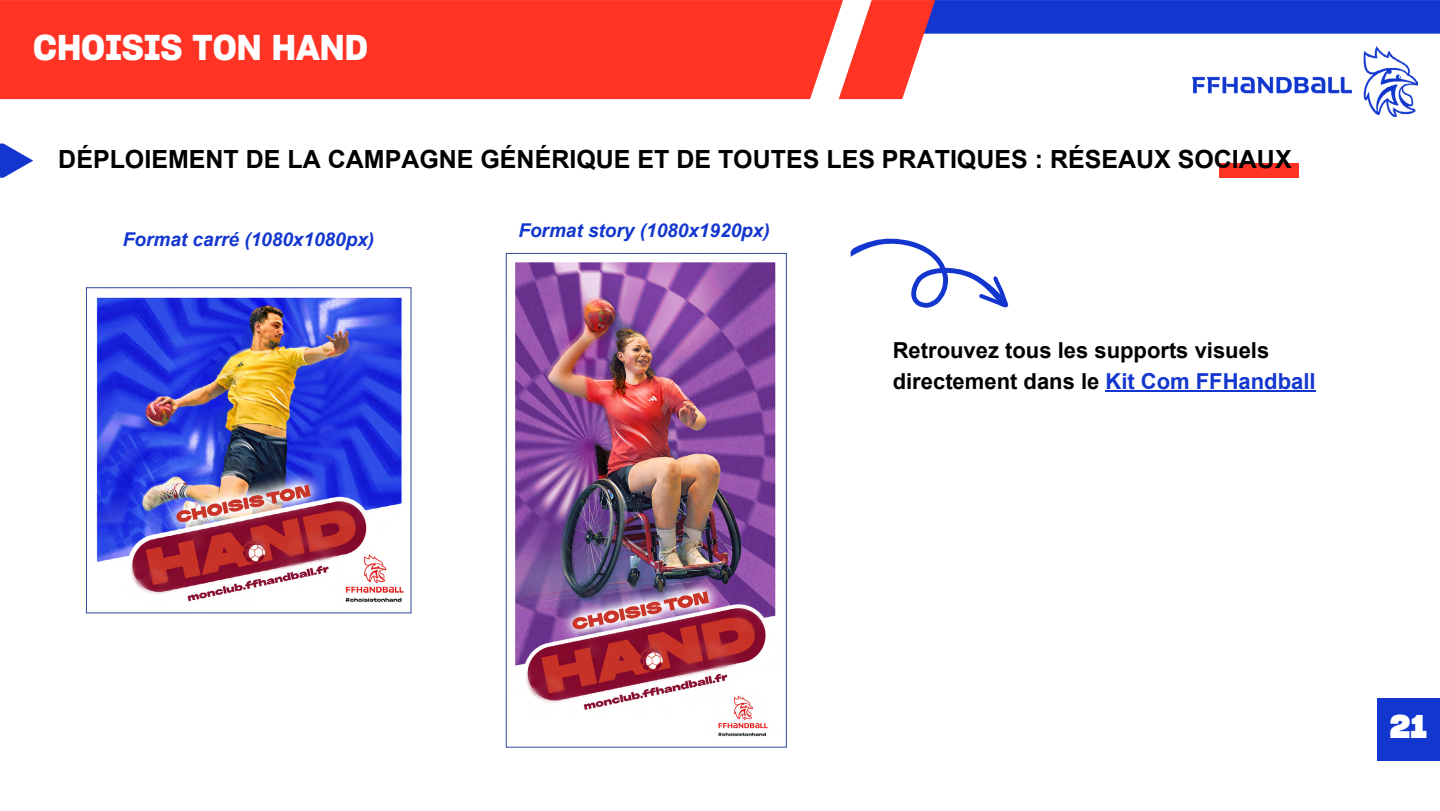
<style>
.page{position:relative;width:1440px;height:811px;background:#fff}
.page>*{position:absolute;margin:0;border:0;box-sizing:border-box;transform-origin:0 0}
.t1{font:35px "Sharp Grotesk Sm Bold 20";color:#fff}
.t2{font:32px "Sharp Grotesk Bold 20";color:#fff}
.t3{font:700 25px "Arial";color:#000}
.t4{font:700 22px/30.8px "Arial";color:#000}
.t5{font:italic 700 19px "Arial";color:#1337ce}
.s1{color:#1337ce}
</style>
<div class="page">
<svg style="left:843px;top:0;width:597px;height:99px"></svg>
<div style="left:0;top:0;width:843px;height:99px;background:#ff3425"></div>
<img style="left:1192px;top:46px;width:225px;height:70px">
<svg style="left:0;top:143px;width:33px;height:35px"></svg>
<svg style="left:850px;top:238px;width:158px;height:70px"></svg>
<div style="left:1377px;top:698px;width:63px;height:62px;background:#1337ce"></div>
<hr style="left:1105px;top:390px;width:211px;height:1px;background:#1337ce">
<div style="left:1219px;top:163px;width:80px;height:14px;background:#ff3425"></div>
<img style="left:88px;top:289px;width:321px;height:321px">
<div style="left:86px;top:287px;width:325px;height:325px;border:1px solid #2d499a"></div>
<img style="left:515px;top:262px;width:261px;height:475px">
<div style="left:506px;top:253px;width:280px;height:494px;border:1px solid #2d499a"></div>
<h1 class="t1" style="left:33px;top:19px;width:336px">CHOISIS TON HAND</h1>
<p class="t3" style="left:58px;top:142px;width:1235px">DÉPLOIEMENT DE LA CAMPAGNE GÉNÉRIQUE ET DE TOUTES LES PRATIQUES : RÉSEAUX SOCIAUX</p>
<p class="t5" style="left:123px;top:226px;width:253px">Format carré (1080x1080px)</p>
<p class="t5" style="left:518px;top:217px;width:253px">Format story (1080x1920px)</p>
<p class="t4" style="left:893px;top:335px;width:424px">Retrouvez tous les supports visuels directement dans le <span class="s1">Kit Com FFHandball</span></p>
<p class="t2" style="left:1390px;top:701px;width:39px">21</p>
</div>
